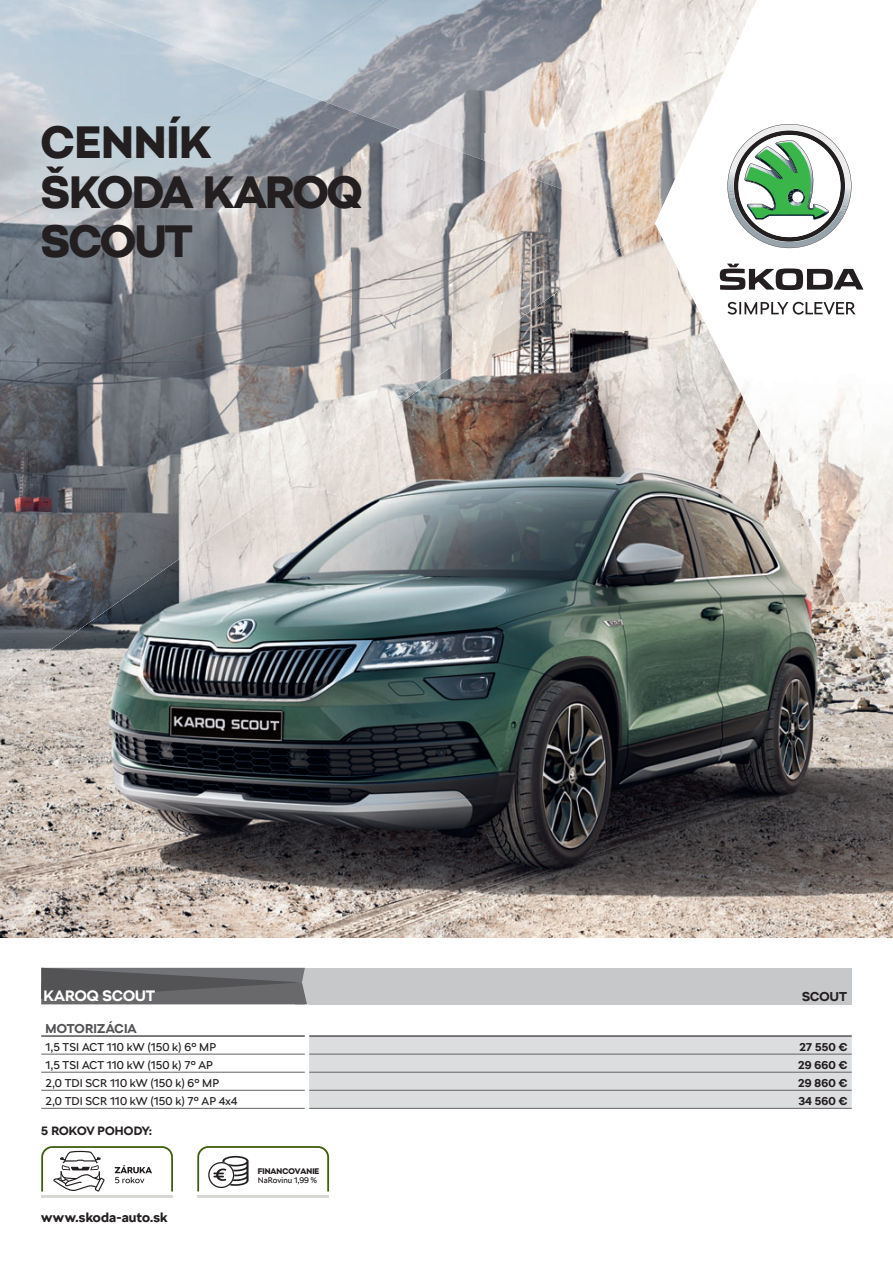
<style>
.page{position:relative;width:893px;height:1263px;background:#fff}
.page>*{position:absolute;margin:0;border:0;box-sizing:border-box;transform-origin:0 0}
.t1{font:900 45px/49.5px "SKODA Next";letter-spacing:-.015em;color:#231f20}
.t2{font:700 15px "SKODA Next";letter-spacing:.005em;color:#fff}
.t3{font:700 13.5px "SKODA Next";letter-spacing:.01em;color:#231f20}
.t4{font:700 12.75px "SKODA Next";letter-spacing:.01em;color:#535355}
.t5{font:700 12.75px "SKODA Next";letter-spacing:.01em;color:#231f20}
.t6{font:700 12px "SKODA Next";letter-spacing:.01em;color:#231f20}
.t7{font:11.25px "SKODA Next";letter-spacing:.01em;color:#231f20}
.t8{font:700 11.25px "SKODA Next";letter-spacing:.02em;color:#231f20}
.t9{font:8.1px "SKODA Next";color:#231f20}
.t10{font:900 8.1px "SKODA Next";color:#231f20}
</style>
<div class="page">
<div style="left:295px;top:968px;width:557px;height:36px;background:#c7c8ca"></div>
<svg style="left:41px;top:968px;width:266px;height:36px;background:#626265"></svg>
<img style="left:0;top:263px;width:893px;height:675px">
<hr style="left:197px;top:1195px;width:132px;height:2px;background:#d7dad4">
<svg style="left:197px;top:1146px;width:132px;height:46px"></svg>
<hr style="left:41px;top:1195px;width:132px;height:2px;background:#d7dad4">
<svg style="left:41px;top:1146px;width:132px;height:45px"></svg>
<img style="left:0;top:0;width:200px;height:475px">
<img style="left:200px;top:89px;width:152px;height:386px">
<img style="left:352px;top:134px;width:151px;height:182px">
<img style="left:503px;top:179px;width:152px;height:84px">
<img style="left:503px;top:263px;width:102px;height:53px">
<img style="left:352px;top:316px;width:101px;height:106px">
<img style="left:453px;top:316px;width:73px;height:51px">
<img style="left:352px;top:422px;width:24px;height:17px">
<img style="left:0;top:475px;width:150px;height:159px">
<img style="left:150px;top:475px;width:101px;height:106px">
<img style="left:251px;top:475px;width:49px;height:35px">
<img style="left:0;top:634px;width:75px;height:53px">
<img style="left:45px;top:0;width:657px;height:44px">
<img style="left:147px;top:43px;width:555px;height:46px">
<img style="left:287px;top:88px;width:387px;height:46px">
<img style="left:401px;top:133px;width:273px;height:46px">
<img style="left:531px;top:178px;width:124px;height:45px">
<img style="left:799px;top:179px;width:94px;height:465px">
<img style="left:750px;top:248px;width:49px;height:261px">
<img style="left:702px;top:248px;width:49px;height:167px">
<img style="left:655px;top:177px;width:48px;height:142px">
<img style="left:866px;top:643px;width:27px;height:53px">
<img style="left:702px;top:0;width:54px;height:88px">
<img style="left:674px;top:88px;width:41px;height:90px">
<img style="left:655px;top:178px;width:48px;height:45px">
<svg style="left:727px;top:124px;width:124px;height:124px"></svg>
<div style="left:792px;top:192px;width:11px;height:11px;background:#fff;border-radius:50%"></div>
<svg style="left:720px;top:264px;width:143px;height:26px"></svg>
<svg style="left:727px;top:302px;width:129px;height:13px"></svg>
<div style="left:309px;top:1037px;width:543px;height:71px;background:#dcdddf"></div>
<hr style="left:41px;top:1054px;width:264px;height:1px;background:#636366">
<hr style="left:309px;top:1054px;width:543px;height:1px;background:#636366">
<hr style="left:41px;top:1072px;width:264px;height:1px;background:#636366">
<hr style="left:309px;top:1072px;width:543px;height:1px;background:#636366">
<hr style="left:41px;top:1090px;width:264px;height:1px;background:#636366">
<hr style="left:309px;top:1090px;width:543px;height:1px;background:#636366">
<hr style="left:41px;top:1108px;width:264px;height:1px;background:#636366">
<hr style="left:309px;top:1108px;width:543px;height:1px;background:#636366">
<hr style="left:41px;top:1035px;width:264px;height:2px;background:#535355">
<hr style="left:309px;top:1035px;width:543px;height:2px;background:#535355">
<h1 class="t1" style="left:41px;top:117px;width:322px">CENNÍK<br>ŠKODA KAROQ<br>SCOUT</h1>
<h2 class="t2" style="left:43px;top:987px;width:113px">KAROQ SCOUT</h2>
<p class="t5" style="left:802px;top:989px;width:47px">SCOUT</p>
<p class="t4" style="left:45px;top:1021px;width:93px">MOTORIZÁCIA</p>
<p class="t7" style="left:45px;top:1040px;width:172px">1,5 TSI ACT 110 kW (150 k) 6° MP</p>
<p class="t8" style="left:799px;top:1040px;width:50px">27 550 €</p>
<p class="t7" style="left:45px;top:1058px;width:169px">1,5 TSI ACT 110 kW (150 k) 7° AP</p>
<p class="t8" style="left:798px;top:1058px;width:51px">29 660 €</p>
<p class="t7" style="left:45px;top:1076px;width:175px">2,0 TDI SCR 110 kW (150 k) 6° MP</p>
<p class="t8" style="left:798px;top:1076px;width:51px">29 860 €</p>
<p class="t7" style="left:45px;top:1094px;width:193px">2,0 TDI SCR 110 kW (150 k) 7° AP 4x4</p>
<p class="t8" style="left:798px;top:1094px;width:51px">34 560 €</p>
<p class="t6" style="left:41px;top:1123px;width:112px">5 ROKOV POHODY:</p>
<p class="t3" style="left:41px;top:1209px;width:128px">www.skoda-auto.sk</p>
<p class="t10" style="left:258px;top:1166px;width:63px">FINANCOVANIE</p>
<p class="t9" style="left:258px;top:1176px;width:61px">NaRovinu 1,99 %</p>
</div>
